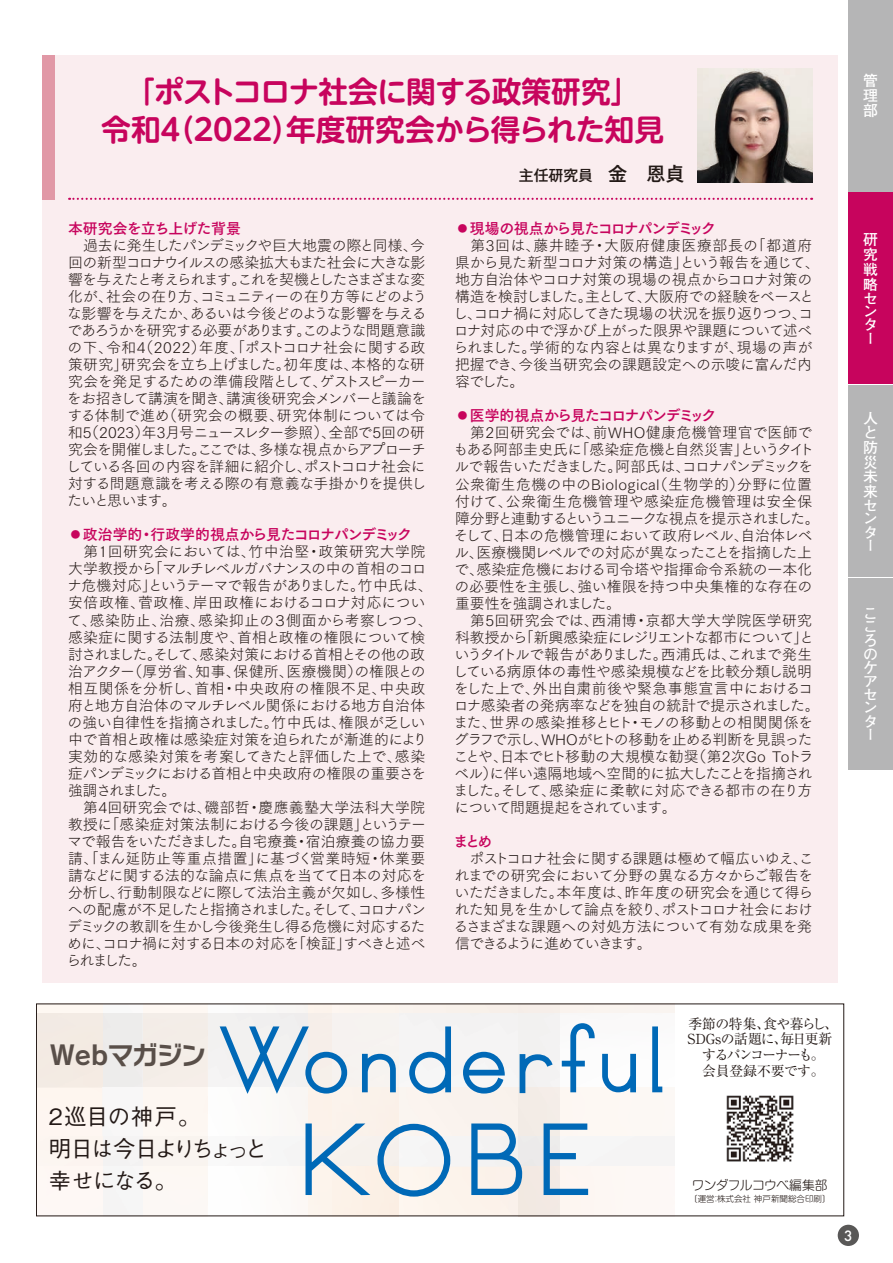
<style>
.page{position:relative;width:893px;height:1263px;background:#fff}
.page>*{position:absolute;margin:0;border:0;box-sizing:border-box;transform-origin:0 0}
.t1{font:700 29.7px/38.2px "UD Shin M Go Pr 6 De";letter-spacing:-.025em;color:#c7045d;text-align:center}
.t2{font:26.4px "Rodin NTLG Pro B";letter-spacing:-.045em;color:#594f49}
.t3{font:500 22.35px/32px "Gothic BBB Pr 6";letter-spacing:-.04em;color:#231916}
.t4{font:14.85px/17px "Tsuku Go Pro L";letter-spacing:-.02em;color:#231916}
.t5{font:14.85px "Tsuku Go Pro B";letter-spacing:-.065em;color:#c7045d}
.t6{font:700 14.85px/14.1px "Futo Go B101 Pr 6";color:#fff;text-align:justify}
.t7{font:14.85px "Tsuku Go Pro B";letter-spacing:-.04em;color:#c7045d}
.t8{font:500 14.85px "Gothic MB101 Pr 6";color:#231916}
.t9{font:13.8px/15.9px "Ryumin Pr 6";letter-spacing:-.035em;color:#231916;text-align:center}
.t10{font:500 13.8px "Futura";color:#fff}
.t11{font:300 12.75px "Shin M Go Pr 6";letter-spacing:-.04em;color:#231916}
.t12{font:300 8.55px "Shin M Go Pr 6";color:#231916}
.s1{font-size:19.2px}
</style>
<div class="page">
<div style="left:43px;top:55px;width:795px;height:927px;background:#faedef"></div>
<div style="left:848px;top:0;width:45px;height:191px;background:#b5b5b6"></div>
<div style="left:848px;top:193px;width:45px;height:191px;background:#c7045d"></div>
<div style="left:848px;top:385px;width:45px;height:192px;background:#b5b5b6"></div>
<div style="left:848px;top:578px;width:45px;height:191px;background:#b5b5b6"></div>
<svg style="left:69px;top:198px;width:743px;height:2px"></svg>
<div style="left:43px;top:55px;width:12px;height:145px;background:#e198a6"></div>
<img style="left:697px;top:68px;width:115px;height:115px">
<img style="left:208px;top:1013px;width:1px;height:74px">
<svg style="left:220px;top:1005px;width:454px;height:209px"></svg>
<img style="left:726px;top:1095px;width:68px;height:67px">
<div style="left:838px;top:1225px;width:21px;height:21px;background:#595857;border-radius:50%"></div>
<h1 class="t1" style="left:101px;top:70px;width:564px">「ポストコロナ社会に関する政策研究」<br>令和４（2022）年度研究会から得られた知見</h1>
<p class="t8" style="left:519px;top:163px;width:167px">主任研究員　<span class="s1">金　恩貞</span></p>
<p class="t7" style="left:68px;top:216px;width:174px">本研究会を立ち上げた背景</p>
<p class="t4" style="left:66px;top:236px;width:362px;text-align:justify">　過去に発生したパンデミックや巨大地震の際と同様、今回の新型コロナウイルスの感染拡大もまた社会に大きな影響を与えたと考えられます。これを契機としたさまざまな変化が、社会の在り方、コミュニティーの在り方等にどのような影響を与えたか、あるいは今後どのような影響を与えるであろうかを研究する必要があります。このような問題意識の下、令和4（2022）年度、「ポストコロナ社会に関する政策研究」研究会を立ち上げました。初年度は、本格的な研究会を発足するための準備段階として、ゲストスピーカーをお招きして講演を聞き、講演後研究会メンバーと議論をする体制で進め（研究会の概要、研究体制については令和5（2023）年3月号ニュースレター参照）、全部で5回の研究会を開催しました。ここでは、多様な視点からアプローチしている各回の内容を詳細に紹介し、ポストコロナ社会に対する問題意識を考える際の有意義な手掛かりを提供したいと思います。</p>
<p class="t5" style="left:68px;top:522px;width:345px">◦政治学的・行政学的視点から見たコロナパンデミック</p>
<p class="t4" style="left:67px;top:542px;width:368px">　第1回研究会においては、竹中治堅・政策研究大学院大学教授から「マルチレベルガバナンスの中の首相のコロナ危機対応」というテーマで報告がありました。竹中氏は、安倍政権、菅政権、岸田政権におけるコロナ対応について、感染防止、治療、感染抑止の３側面から考察しつつ、感染症に関する法制度や、首相と政権の権限について検討されました。そして、感染対策における首相とその他の政治アクター（厚労省、知事、保健所、医療機関）の権限との相互関係を分析し、首相・中央政府の権限不足、中央政府と地方自治体のマルチレベル関係における地方自治体の強い自律性を指摘されました。竹中氏は、権限が乏しい中で首相と政権は感染症対策を迫られたが漸進的により実効的な感染対策を考案してきたと評価した上で、感染症パンデミックにおける首相と中央政府の権限の重要さを強調されました。<br>　第4回研究会では、磯部哲・慶應義塾大学法科大学院教授に「感染症対策法制における今後の課題」というテーマで報告をいただきました。自宅療養・宿泊療養の協力要請、「まん延防止等重点措置」に基づく営業時短・休業要請などに関する法的な論点に焦点を当てて日本の対応を分析し、行動制限などに際して法治主義が欠如し、多様性への配慮が不足したと指摘されました。そして、コロナパンデミックの教訓を生かし今後発生し得る危機に対応するために、コロナ禍に対する日本の対応を「検証」すべきと述べられました。</p>
<p class="t5" style="left:455px;top:216px;width:262px">◦現場の視点から見たコロナパンデミック</p>
<p class="t4" style="left:453px;top:236px;width:368px">　第3回は、藤井睦子・大阪府健康医療部長の「都道府県から見た新型コロナ対策の構造」という報告を通じて、地方自治体やコロナ対策の現場の視点からコロナ対策の構造を検討しました。主として、大阪府での経験をベースとし、コロナ禍に対応してきた現場の状況を振り返りつつ、コロナ対応の中で浮かび上がった限界や課題について述べられました。学術的な内容とは異なりますが、現場の声が把握でき、今後当研究会の課題設定への示唆に富んだ内容でした。</p>
<p class="t5" style="left:455px;top:403px;width:263px">◦医学的視点から見たコロナパンデミック</p>
<p class="t4" style="left:453px;top:423px;width:368px">　第2回研究会では、前WHO健康危機管理官で医師でもある阿部圭史氏に「感染症危機と自然災害」というタイトルで報告いただきました。阿部氏は、コロナパンデミックを公衆衛生危機の中のBiological（生物学的）分野に位置付けて、公衆衛生危機管理や感染症危機管理は安全保障分野と連動するというユニークな視点を提示されました。そして、日本の危機管理において政府レベル、自治体レベル、医療機関レベルでの対応が異なったことを指摘した上で、感染症危機における司令塔や指揮命令系統の一本化の必要性を主張し、強い権限を持つ中央集権的な存在の重要性を強調されました。<br>　第5回研究会では、西浦博・京都大学大学院医学研究科教授から「新興感染症にレジリエントな都市について」というタイトルで報告がありました。西浦氏は、これまで発生している病原体の毒性や感染規模などを比較分類し説明をした上で、外出自粛前後や緊急事態宣言中におけるコロナ感染者の発病率などを独自の統計で提示されました。また、世界の感染推移とヒト・モノの移動との相関関係をグラフで示し、WHOがヒトの移動を止める判断を見誤ったことや、日本でヒト移動の大規模な勧奨（第2次Go Toトラベル）に伴い遠隔地域へ空間的に拡大したことを指摘されました。そして、感染症に柔軟に対応できる都市の在り方について問題提起をされています。</p>
<p class="t5" style="left:453px;top:828px;width:40px">まとめ</p>
<p class="t4" style="left:454px;top:848px;width:362px;text-align:justify">　ポストコロナ社会に関する課題は極めて幅広いゆえ、これまでの研究会において分野の異なる方々からご報告をいただきました。本年度は、昨年度の研究会を通じて得られた知見を生かして論点を絞り、ポストコロナ社会におけるさまざまな課題への対処方法について有効な成果を発信できるように進めていきます。</p>
<p class="t6" style="left:863px;top:73px;width:16px;line-height:14.9px">管理部</p>
<p class="t6" style="left:863px;top:232px;width:16px">研究戦略センター</p>
<p class="t6" style="left:863px;top:410px;width:16px;text-align:left">人と防災未来センター</p>
<p class="t6" style="left:863px;top:606px;width:15px;line-height:13.5px">こころのケアセンター</p>
<h2 class="t2" style="left:50px;top:1037px;width:159px">Webマガジン</h2>
<h3 class="t3" style="left:49px;top:1099px;width:220px">2巡目の神戸。<br>明日は今日よりちょっと幸せになる。</h3>
<p class="t9" style="left:687px;top:1015px;width:152px">季節の特集、食や暮らし、<br>SDGsの話題に、毎日更新するパンコーナーも。<br>会員登録不要です。</p>
<p class="t11" style="left:692px;top:1175px;width:137px">ワンダフルコウベ編集部</p>
<p class="t12" style="left:689px;top:1192px;width:143px">〔運営：株式会社 神戸新聞総合印刷〕</p>
<p class="t10" style="left:844px;top:1226px;width:10px">3</p>
</div>
